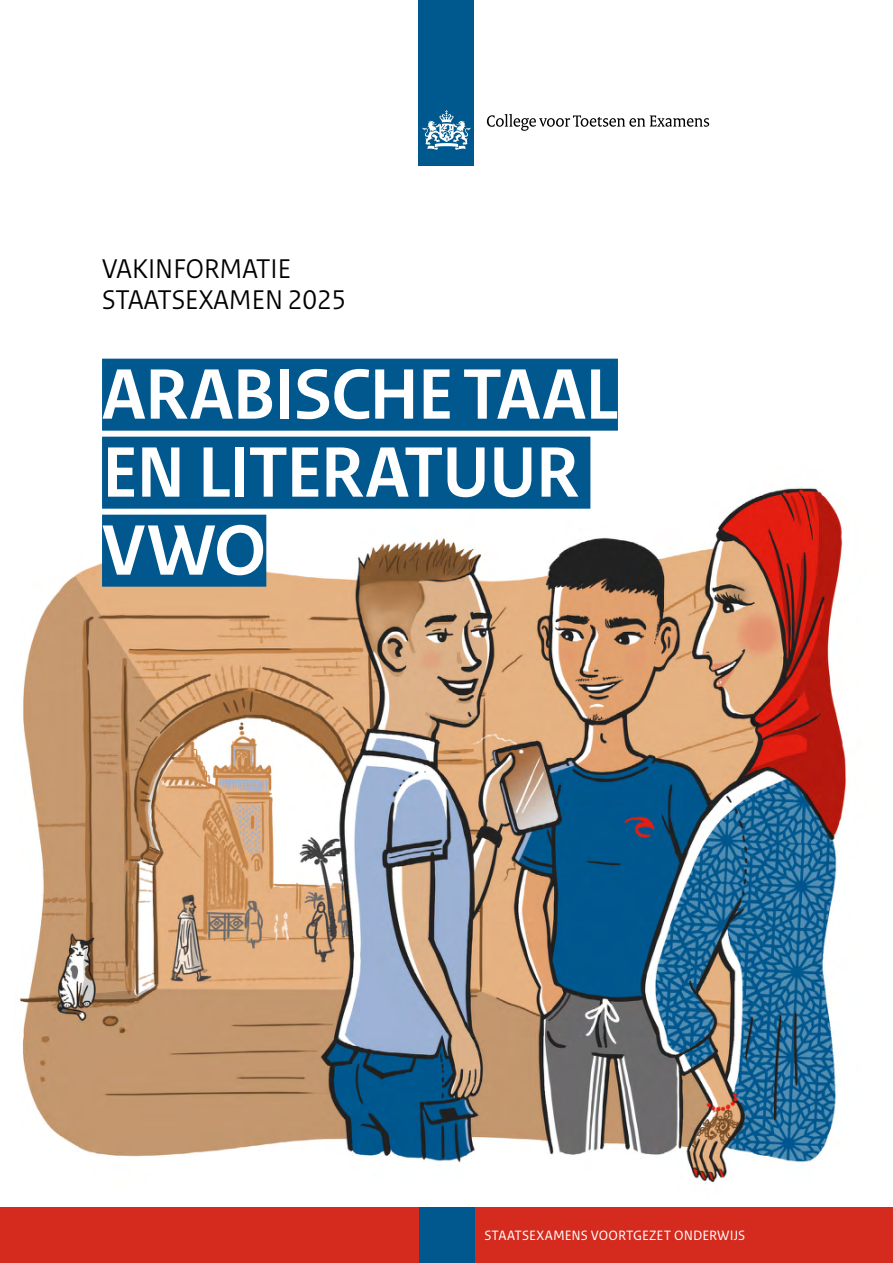
<style>
.page{position:relative;width:893px;height:1263px;background:#fff}
.page>*{position:absolute;margin:0;border:0;box-sizing:border-box;transform-origin:0 0}
.H1_titel{font:700 75px/78px "Rijksoverheid Sans Heading";letter-spacing:-.015em;color:#fff}
.P_subtitel{font:28.5px/31.5px "Rijksoverheid Sans Heading";color:#000}
.t1{font:14.25px "Rijksoverheid Sans Text";letter-spacing:.005em;color:#fff}
</style>
<div class="page">
<img style="left:15px;top:0;width:868px;height:1208px">
<div style="left:0;top:1208px;width:893px;height:55px;background:#d52b1e"></div>
<div style="left:419px;top:1208px;width:55px;height:55px;background:#00588e"></div>
<div style="left:419px;top:0;width:55px;height:165px;background:#00598e"></div>
<svg style="left:423px;top:110px;width:47px;height:40px"></svg>
<svg style="left:487px;top:114px;width:222px;height:17px"></svg>
<div style="left:102px;top:359px;width:516px;height:72px;background:#00588e"></div>
<div style="left:102px;top:437px;width:488px;height:72px;background:#00588e"></div>
<div style="left:102px;top:515px;width:164px;height:72px;background:#00588e"></div>
<p class="P_subtitel" style="left:102px;top:253px;width:246px">VAKINFORMATIE<br>STAATSEXAMEN 2025</p>
<h1 class="H1_titel" style="left:102px;top:357px;width:517px">ARABISCHE TAAL<br>EN LITERATUUR<br>VWO</h1>
<p class="t1" style="left:484px;top:1227px;width:263px">STAATSEXAMENS VOORTGEZET ONDERWIJS</p>
</div>
